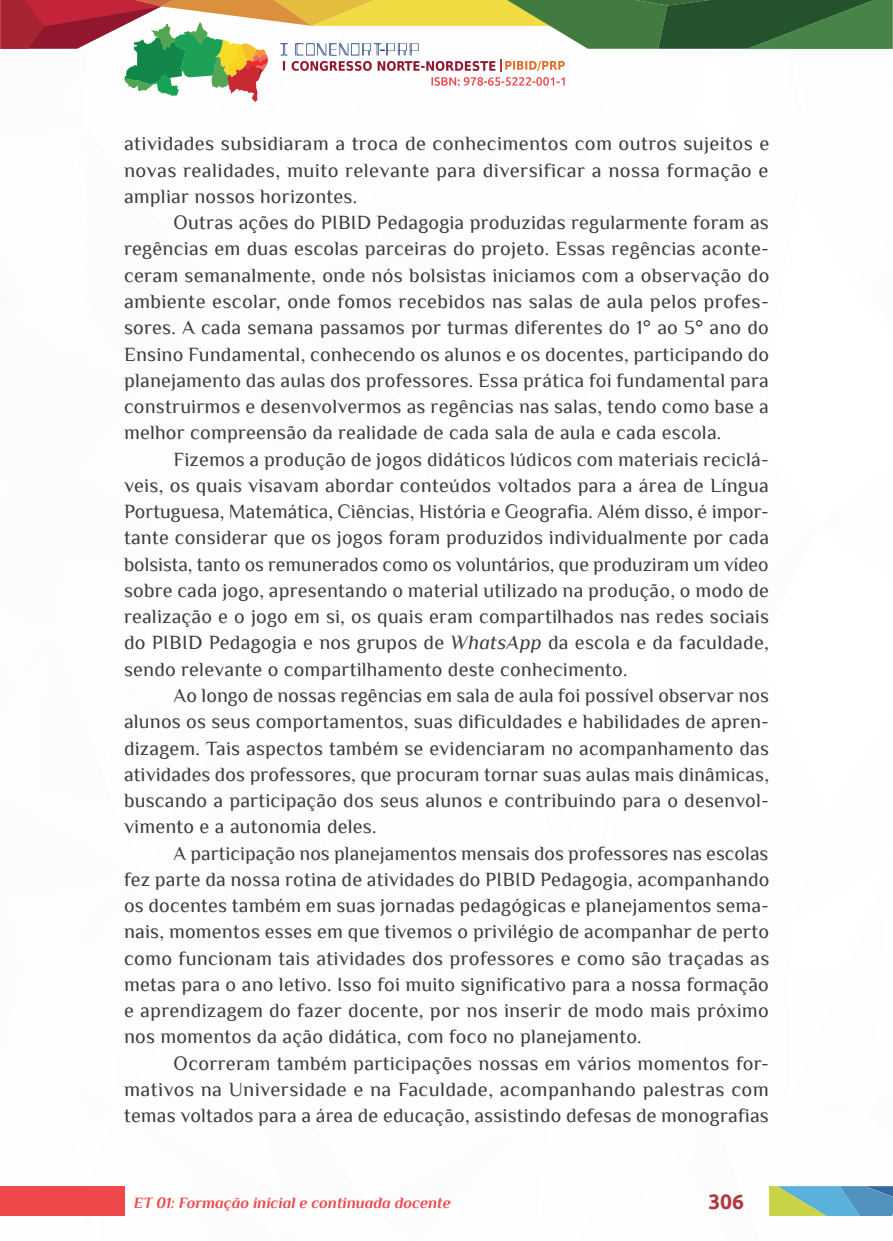
<style>
.page{position:relative;width:893px;height:1241px;background:#fff}
.page>*{position:absolute;margin:0;border:0;box-sizing:border-box;transform-origin:0 0}
.t1{font:700 21px "Ubuntu";color:#af3a41}
._6_CORPO{font:20.12px/26.2px "Philosopher";letter-spacing:.01em;color:#3e3e3f;text-align:justify}
.t2{font:italic 700 15.75px "Philosopher";color:#ef484b}
.s1{font-style:italic}
</style>
<div class="page">
<div style="left:0;top:1185px;width:124px;height:30px;background:#ef484b"></div>
<svg style="left:0;top:0;width:892px;height:102px"></svg>
<svg style="left:769px;top:1186px;width:124px;height:29px"></svg>
<p class="_6_CORPO" style="left:124px;top:131px;width:647px">atividades subsidiaram a troca de conhecimentos com outros sujeitos e novas realidades, muito relevante para diversificar a nossa formação e ampliar nossos horizontes.</p>
<p class="_6_CORPO" style="left:124px;top:209px;width:647px;text-indent:50px">Outras ações do PIBID Pedagogia produzidas regularmente foram as regências em duas escolas parceiras do projeto. Essas regências aconte&shy;ceram semanalmente, onde nós bolsistas iniciamos com a observação do ambiente escolar, onde fomos recebidos nas salas de aula pelos profes&shy;sores. A cada semana passamos por turmas diferentes do 1° ao 5° ano do Ensino Fundamental, conhecendo os alunos e os docentes, participando do planejamento das aulas dos professores. Essa prática foi fundamental para construirmos e desenvolvermos as regências nas salas, tendo como base a melhor compreensão da realidade de cada sala de aula e cada escola.</p>
<p class="_6_CORPO" style="left:124px;top:446px;width:646px;text-indent:50px">Fizemos a produção de jogos didáticos lúdicos com materiais reciclá&shy;veis, os quais visavam abordar conteúdos voltados para a área de Língua Portuguesa, Matemática, Ciências, História e Geografia. Além disso, é impor&shy;tante considerar que os jogos foram produzidos individualmente por cada bolsista, tanto os remunerados como os voluntários, que produziram um vídeo sobre cada jogo, apresentando o material utilizado na produção, o modo de realização e o jogo em si, os quais eram compartilhados nas redes sociais do PIBID Pedagogia e nos grupos de <span class="s1">WhatsApp</span> da escola e da faculdade, sendo relevante o compartilhamento deste conhecimento.</p>
<p class="_6_CORPO" style="left:124px;top:682px;width:647px;text-indent:50px">Ao longo de nossas regências em sala de aula foi possível observar nos alunos os seus comportamentos, suas dificuldades e habilidades de apren&shy;dizagem. Tais aspectos também se evidenciaram no acompanhamento das atividades dos professores, que procuram tornar suas aulas mais dinâmicas, buscando a participação dos seus alunos e contribuindo para o desenvol&shy;vimento e a autonomia deles.</p>
<p class="_6_CORPO" style="left:124px;top:839px;width:647px;text-indent:50px">A participação nos planejamentos mensais dos professores nas escolas fez parte da nossa rotina de atividades do PIBID Pedagogia, acompanhando os docentes também em suas jornadas pedagógicas e planejamentos sema&shy;nais, momentos esses em que tivemos o privilégio de acompanhar de perto como funcionam tais atividades dos professores e como são traçadas as metas para o ano letivo. Isso foi muito significativo para a nossa formação e aprendizagem do fazer docente, por nos inserir de modo mais próximo nos momentos da ação didática, com foco no planejamento.</p>
<p class="_6_CORPO" style="left:124px;top:1049px;width:646px;text-indent:50px">Ocorreram também participações nossas em vários momentos for&shy;mativos na Universidade e na Faculdade, acompanhando palestras com temas voltados para a área de educação, assistindo defesas de monografias</p>
<p class="t2" style="left:134px;top:1193px;width:318px">ET 01: Formação inicial e continuada docente</p>
<p class="t1" style="left:708px;top:1188px;width:37px">306</p>
</div>
